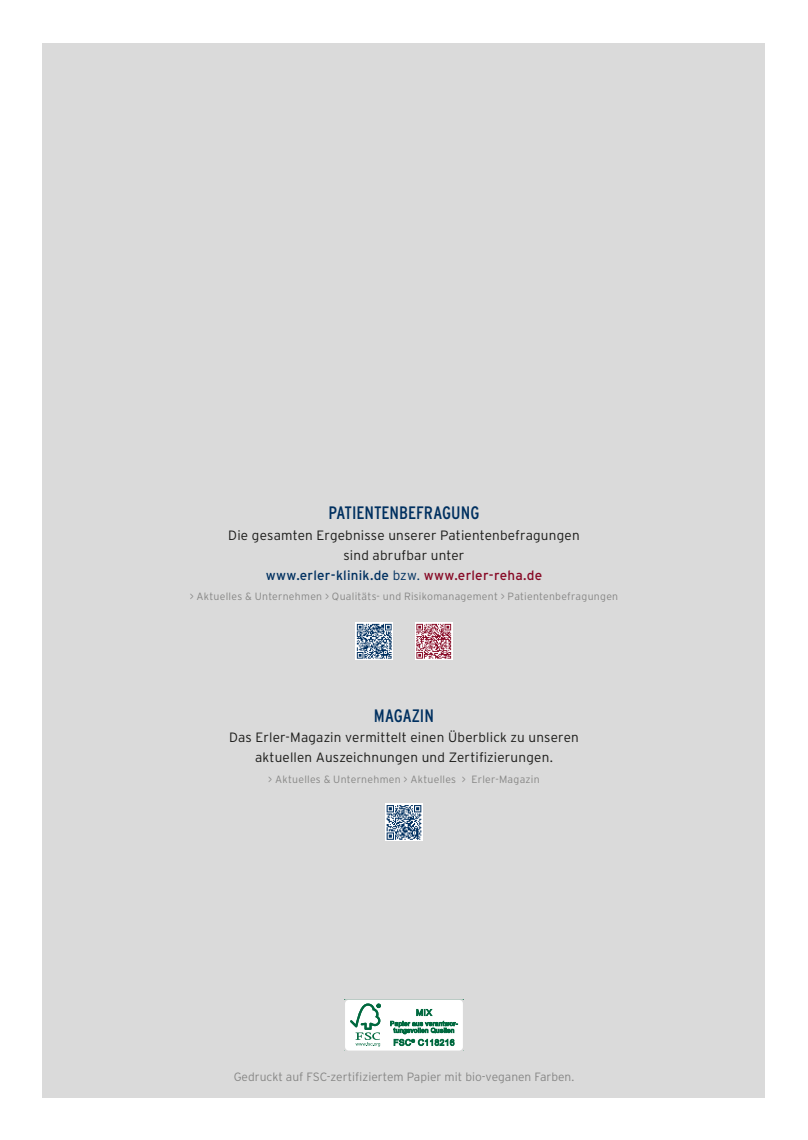
<style>
.page{position:relative;width:808px;height:1140px;background:#fff}
.page>*{position:absolute;margin:0;border:0;box-sizing:border-box;transform-origin:0 0}
.t1{font:condensed 18px "Interstate";color:#003060}
.t2{font:300 13.5px/20.2px "Interstate";letter-spacing:.015em;color:#1a1a18;text-align:center}
.t3{font:300 12px "Interstate";color:#878786}
.t4{font:300 10.5px "Interstate";letter-spacing:.025em;color:#878786}
.s1{font-weight:400;color:#003060}
.s2{color:#003060}
.s3{font-weight:400;color:#870925}
</style>
<div class="page">
<div style="left:43px;top:43px;width:722px;height:1054px;background:#dadada"></div>
<svg style="left:344px;top:999px;width:119px;height:51px;background:#cce0d8"></svg>
<svg style="left:356px;top:622px;width:37px;height:37px"></svg>
<svg style="left:357px;top:624px;width:35px;height:34px"></svg>
<svg style="left:415px;top:622px;width:37px;height:37px"></svg>
<svg style="left:416px;top:624px;width:35px;height:34px"></svg>
<svg style="left:385px;top:804px;width:37px;height:37px"></svg>
<svg style="left:387px;top:805px;width:34px;height:34px"></svg>
<h1 class="t1" style="left:328px;top:503px;width:153px">PATIENTENBEFRAGUNG</h1>
<p class="t2" style="left:228px;top:524px;width:353px">Die gesamten Ergebnisse unserer Patientenbefragungen sind abrufbar unter<br><span class="s1">www.erler-klinik.de</span> <span class="s2">bzw.</span> <span class="s3">www.erler-reha.de</span></p>
<p class="t4" style="left:190px;top:590px;width:430px">&gt; Aktuelles &amp; Unternehmen &gt; Qualitäts- und Risikomanagement &gt; Patientenbefragungen</p>
<h1 class="t1" style="left:374px;top:705px;width:62px">MAGAZIN</h1>
<p class="t2" style="left:229px;top:727px;width:351px">Das Erler-Magazin vermittelt einen Überblick zu unseren aktuellen Auszeichnungen und Zertifizierungen.</p>
<p class="t4" style="left:268px;top:773px;width:273px">&gt; Aktuelles &amp; Unternehmen &gt; Aktuelles &gt; Erler-Magazin</p>
<p class="t3" style="left:234px;top:1070px;width:342px">Gedruckt auf FSC-zertifiziertem Papier mit bio-veganen Farben.</p>
</div>
